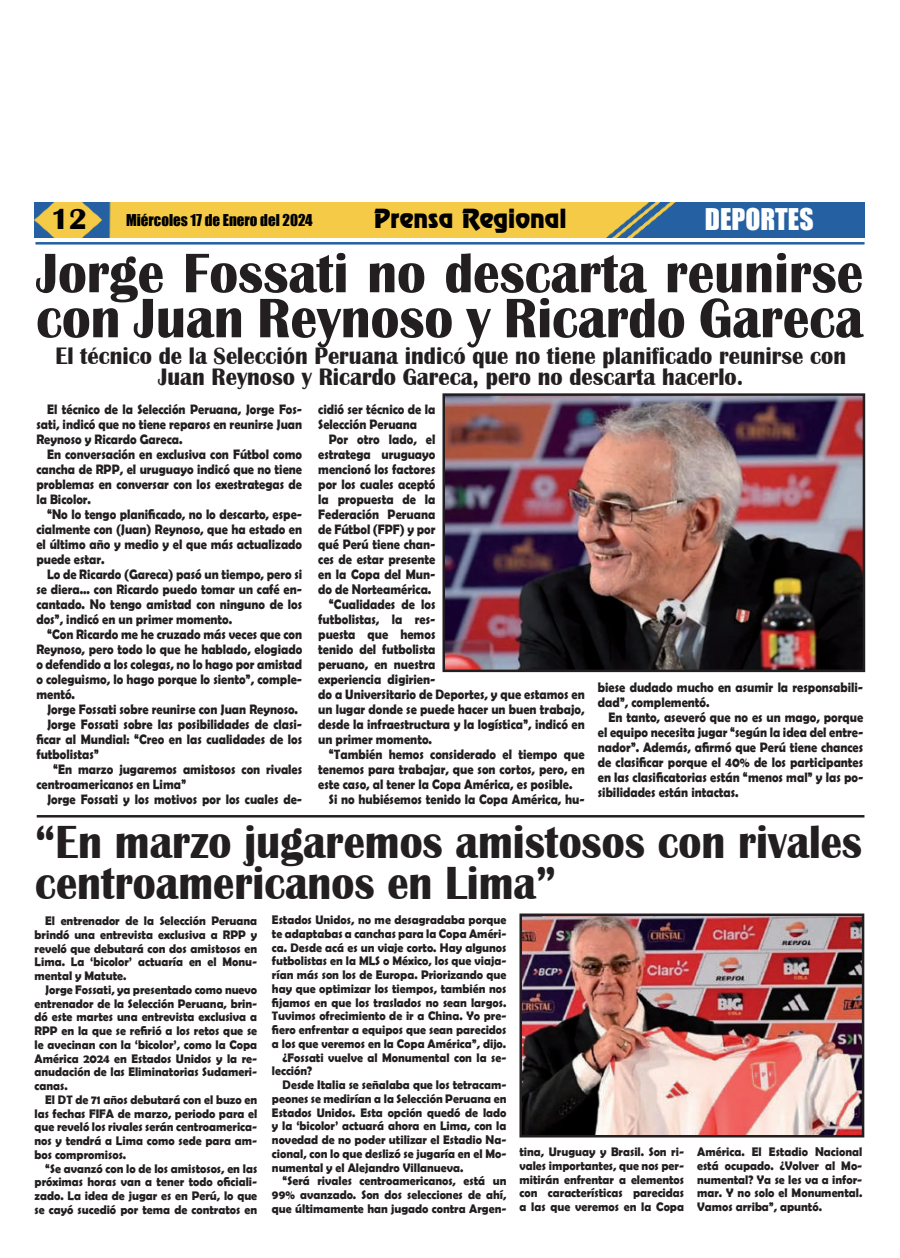
<style>
.page{position:relative;width:900px;height:1258px;background:#fff}
.page>*{position:absolute;margin:0;border:0;box-sizing:border-box;transform-origin:0 0}
.t1{font:700 57.62px/45px "Britannic";color:#231f20;scale:.92 1}
.t2{font:700 47.75px/41.2px "Britannic";color:#231f20;scale:.89 1}
.t3{font:700 30px "Britannic";color:#000}
.t4{font:27.5px "Impact";color:#fff}
.t5{font:700 24.5px/21.2px "Britannic";color:#231f20;text-align:center;scale:.92 1}
.t6{font:23.75px "Renfrew Normal";color:#000}
.t7{font:15px "Impact";color:#000}
.t8{font:700 13.75px/15px "Berlin Sans FB Demi";color:#231f20;text-align:justify;scale:.9 1}
.t9{font:700 12.5px/13.8px "Berlin Sans FB Demi";color:#231f20;text-align:justify;scale:.95 1}
</style>
<div class="page">
<img style="left:35px;top:203px;width:830px;height:35px">
<hr style="left:35px;top:242px;width:830px;height:3px;background:#2361a2">
<img style="left:446px;top:397px;width:415px;height:271px">
<div style="left:442px;top:393px;width:423px;height:279px;border:3px solid #231f20"></div>
<hr style="left:37px;top:815px;width:827px;height:2px;background:#231f20">
<img style="left:523px;top:917px;width:337px;height:216px">
<div style="left:519px;top:913px;width:345px;height:224px;border:3px solid #231f20"></div>
<h3 class="t3" style="left:51px;top:208px;width:38px">12</h3>
<p class="t7" style="left:126px;top:212px;width:188px">Miércoles 17 de Enero del 2024</p>
<h3 class="t6" style="left:374px;top:209px;width:194px">Prensa Regional</h3>
<h3 class="t4" style="left:705px;top:205px;width:110px">DEPORTES</h3>
<h1 class="t1" style="left:36px;top:255px;width:900px">Jorge Fossati no descarta reunirse con Juan Reynoso y Ricardo Gareca</h1>
<h3 class="t5" style="left:55px;top:347px;width:861px">El técnico de la Selección Peruana indicó que no tiene planificado reunirse con<br>Juan Reynoso y Ricardo Gareca, pero no descarta hacerlo.</h3>
<p class="t8" style="left:36px;top:403px;width:297px;text-indent:11px">El técnico de la Selección Peruana, Jorge Fos&shy;sati, indicó que no tiene reparos en reunirse Juan Reynoso y Ricardo Gareca.</p>
<p class="t8" style="left:36px;top:448px;width:297px;text-indent:11px">En conversación en exclusiva con Fútbol como cancha de RPP, el uruguayo indicó que no tiene problemas en conversar con los exestrategas de la Bicolor.</p>
<p class="t8" style="left:36px;top:507px;width:297px;text-indent:11px">“No lo tengo planificado, no lo descarto, espe&shy;cialmente con (Juan) Reynoso, que ha estado en el último año y medio y el que más actualizado puede estar.</p>
<p class="t8" style="left:36px;top:568px;width:297px;text-indent:11px">Lo de Ricardo (Gareca) pasó un tiempo, pero si se diera... con Ricardo puedo tomar un café en&shy;cantado. No tengo amistad con ninguno de los dos”, indicó en un primer momento.</p>
<p class="t8" style="left:36px;top:628px;width:297px;text-indent:11px">“Con Ricardo me he cruzado más veces que con Reynoso, pero todo lo que he hablado, elogiado o defendido a los colegas, no lo hago por amistad o coleguismo, lo hago porque lo siento”, comple&shy;mentó.</p>
<p class="t8" style="left:47px;top:703px;width:280px">Jorge Fossati sobre reunirse con Juan Reynoso.</p>
<p class="t8" style="left:47px;top:718px;width:285px">Jorge Fossati sobre las posibilidades de clasi-</p>
<p class="t8" style="left:36px;top:732px;width:297px">ficar al Mundial: “Creo en las cualidades de los</p>
<p class="t8" style="left:36px;top:748px;width:71px">futbolistas”</p>
<p class="t8" style="left:53px;top:763px;width:278px">“En marzo jugaremos amistosos con rivales</p>
<p class="t8" style="left:36px;top:778px;width:168px">centroamericanos en Lima”</p>
<p class="t8" style="left:47px;top:793px;width:285px">Jorge Fossati y los motivos por los cuales de-</p>
<p class="t8" style="left:318px;top:403px;width:132px">cidió ser técnico de la<br>Selección Peruana</p>
<p class="t8" style="left:329px;top:433px;width:120px">Por otro lado, el</p>
<p class="t8" style="left:318px;top:448px;width:132px">estratega uruguayo</p>
<p class="t8" style="left:318px;top:463px;width:132px">mencionó los factores</p>
<p class="t8" style="left:318px;top:478px;width:132px">por los cuales aceptó</p>
<p class="t8" style="left:318px;top:493px;width:132px">la propuesta de la</p>
<p class="t8" style="left:318px;top:508px;width:132px">Federación Peruana</p>
<p class="t8" style="left:318px;top:523px;width:132px">de Fútbol (FPF) y por</p>
<p class="t8" style="left:318px;top:538px;width:132px">qué Perú tiene chan-</p>
<p class="t8" style="left:318px;top:553px;width:132px">ces de estar presente</p>
<p class="t8" style="left:318px;top:568px;width:132px">en la Copa del Mun-</p>
<p class="t8" style="left:318px;top:583px;width:127px">do de Norteamérica.</p>
<p class="t8" style="left:329px;top:598px;width:120px">“Cualidades de los</p>
<p class="t8" style="left:318px;top:613px;width:132px">futbolistas, la res-</p>
<p class="t8" style="left:318px;top:628px;width:132px">puesta que hemos</p>
<p class="t8" style="left:318px;top:643px;width:132px">tenido del futbolista</p>
<p class="t8" style="left:318px;top:658px;width:132px">peruano, en nuestra</p>
<p class="t8" style="left:318px;top:673px;width:132px">experiencia digirien-</p>
<p class="t8" style="left:318px;top:688px;width:298px">do a Universitario de Deportes, y que estamos en</p>
<p class="t8" style="left:318px;top:703px;width:297px">un lugar donde se puede hacer un buen trabajo,</p>
<p class="t8" style="left:318px;top:718px;width:298px">desde la infraestructura y la logística”, indicó en</p>
<p class="t8" style="left:318px;top:733px;width:128px">un primer momento.</p>
<p class="t8" style="left:329px;top:748px;width:286px">“También hemos considerado el tiempo que</p>
<p class="t8" style="left:318px;top:763px;width:298px">tenemos para trabajar, que son cortos, pero, en</p>
<p class="t8" style="left:318px;top:778px;width:284px">este caso, al tener la Copa América, es posible.</p>
<p class="t8" style="left:329px;top:793px;width:286px">Si no hubiésemos tenido la Copa América, hu-</p>
<p class="t8" style="left:598px;top:680px;width:296px">biese dudado mucho en asumir la responsabili&shy;dad”, complementó.</p>
<p class="t8" style="left:598px;top:710px;width:296px;text-indent:11px">En tanto, aseveró que no es un mago, porque el equipo necesita jugar “según la idea del entre&shy;nador”. Además, afirmó que Perú tiene chances de clasificar porque el 40% de los participantes en las clasificatorias están “menos mal” y las po&shy;sibilidades están intactas.</p>
<h2 class="t2" style="left:35px;top:825px;width:931px">“En marzo jugaremos amistosos con rivales centroamericanos en Lima”</h2>
<p class="t9" style="left:35px;top:914px;width:236px;text-indent:11px">El entrenador de la Selección Peruana brindó una entrevista exclusiva a RPP y reveló que debutará con dos amistosos en Lima. La ‘bicolor’ actuaría en el Monu&shy;mental y Matute.</p>
<p class="t9" style="left:35px;top:983px;width:236px;text-indent:11px">Jorge Fossati, ya presentado como nuevo entrenador de la Selección Peruana, brin&shy;dó este martes una entrevista exclusiva a RPP en la que se refirió a los retos que se le avecinan con la ‘bicolor’, como la Copa América 2024 en Estados Unidos y la re&shy;anudación de las Eliminatorias Sudameri&shy;canas.</p>
<p class="t9" style="left:35px;top:1093px;width:236px;text-indent:11px">El DT de 71 años debutará con el buzo en las fechas FIFA de marzo, periodo para el que reveló los rivales serán centroamerica&shy;nos y tendrá a Lima como sede para am&shy;bos compromisos.</p>
<p class="t9" style="left:35px;top:1162px;width:236px;text-indent:11px">“Se avanzó con lo de los amistosos, en las próximas horas van a tener todo oficiali&shy;zado. La idea de jugar es en Perú, lo que se cayó sucedió por tema de contratos en</p>
<p class="t9" style="left:272px;top:914px;width:248px">Estados Unidos, no me desagradaba porque</p>
<p class="t9" style="left:272px;top:927px;width:248px">te adaptabas a canchas para la Copa Améri-</p>
<p class="t9" style="left:272px;top:941px;width:248px">ca. Desde acá es un viaje corto. Hay algunos</p>
<p class="t9" style="left:272px;top:955px;width:248px">futbolistas en la MLS o México, los que viaja-</p>
<p class="t9" style="left:272px;top:969px;width:248px">rían más son los de Europa. Priorizando que</p>
<p class="t9" style="left:272px;top:982px;width:248px">hay que optimizar los tiempos, también nos</p>
<p class="t9" style="left:272px;top:995px;width:248px">fijamos en que los traslados no sean largos.</p>
<p class="t9" style="left:272px;top:1010px;width:248px">Tuvimos ofrecimiento de ir a China. Yo pre-</p>
<p class="t9" style="left:272px;top:1023px;width:248px">fiero enfrentar a equipos que sean parecidos</p>
<p class="t9" style="left:272px;top:1037px;width:248px">a los que veremos en la Copa América”, dijo.</p>
<p class="t9" style="left:283px;top:1051px;width:237px">¿Fossati vuelve al Monumental con la se-</p>
<p class="t9" style="left:272px;top:1065px;width:44px">lección?</p>
<p class="t9" style="left:283px;top:1079px;width:237px">Desde Italia se señalaba que los tetracam-</p>
<p class="t9" style="left:272px;top:1092px;width:248px">peones se medirían a la Selección Peruana en</p>
<p class="t9" style="left:272px;top:1106px;width:248px">Estados Unidos. Esta opción quedó de lado</p>
<p class="t9" style="left:272px;top:1120px;width:248px">y la ‘bicolor’ actuará ahora en Lima, con la</p>
<p class="t9" style="left:272px;top:1134px;width:248px">novedad de no poder utilizar el Estadio Na-</p>
<p class="t9" style="left:272px;top:1147px;width:248px">cional, con lo que deslizó se jugaría en el Mo-</p>
<p class="t9" style="left:272px;top:1161px;width:203px">numental y el Alejandro Villanueva.</p>
<p class="t9" style="left:283px;top:1175px;width:237px">“Será rivales centroamericanos, está un</p>
<p class="t9" style="left:272px;top:1188px;width:248px">99% avanzado. Son dos selecciones de ahí,</p>
<p class="t9" style="left:272px;top:1202px;width:248px">que últimamente han jugado contra Argen-</p>
<p class="t9" style="left:519px;top:1145px;width:175px">tina, Uruguay y Brasil. Son ri&shy;vales importantes, que nos per&shy;mitirán enfrentar a elementos con características parecidas a las que veremos en la Copa</p>
<p class="t9" style="left:697px;top:1145px;width:175px">América. El Estadio Nacional está ocupado. ¿Volver al Mo&shy;numental? Ya se les va a infor&shy;mar. Y no solo el Monumental.<br>Vamos arriba”, apuntó.</p>
</div>
